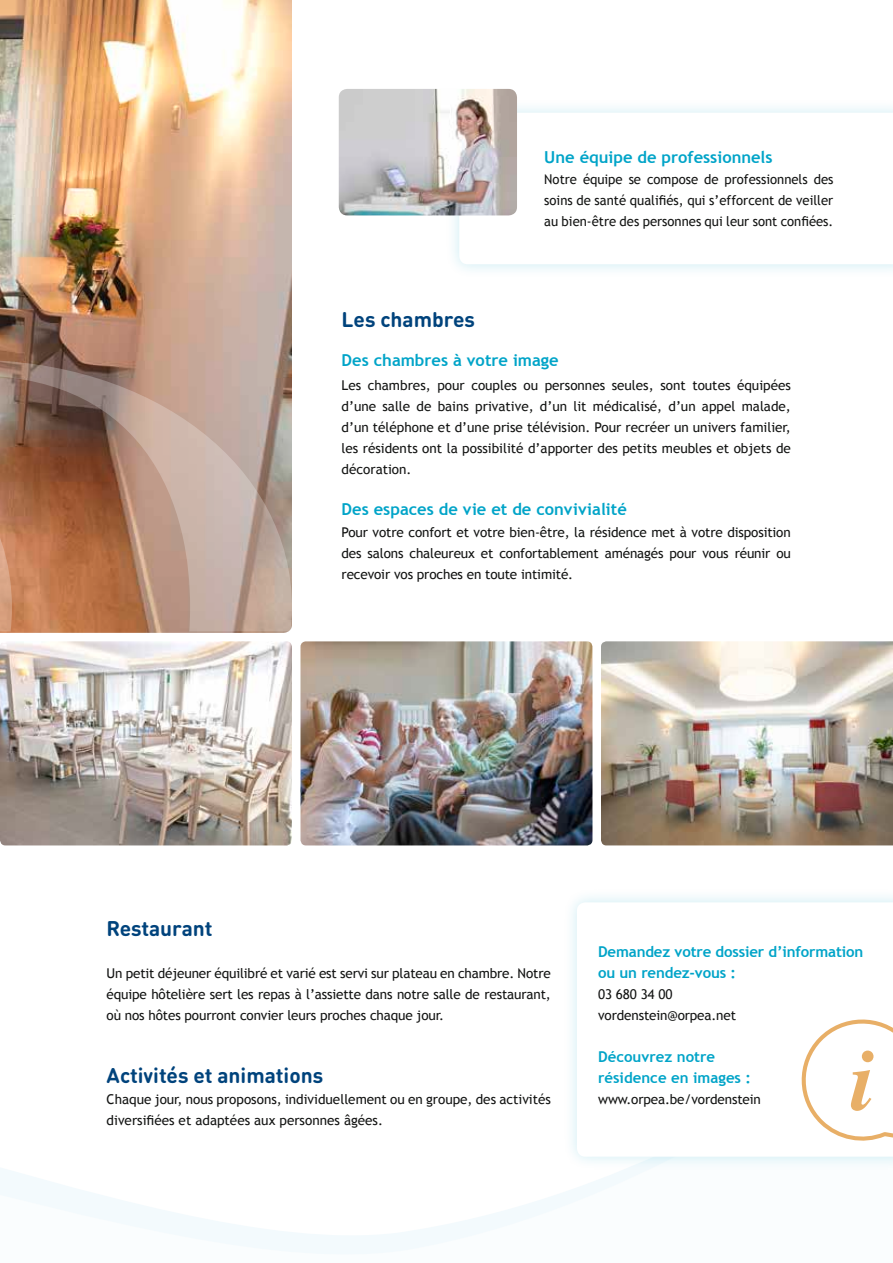
<style>
.page{position:relative;width:893px;height:1263px;background:#fff}
.page>*{position:absolute;margin:0;border:0;box-sizing:border-box;transform-origin:0 0}
.t1{font:700 21px "DIN Round Pro";color:#00437c}
.t2{font:700 16.5px "Trebuchet MS";color:#00a4c8}
.t3{font:700 15px/21px "Trebuchet MS";letter-spacing:-.01em;color:#00a4c8}
.t4{font:13.5px/21px "Trebuchet MS";color:#131413;text-align:justify}
</style>
<div class="page">
<svg style="left:0;top:1168px;width:644px;height:86px"></svg>
<div style="left:445px;top:98px;width:448px;height:181px;background:#00a4c8;opacity:.2"></div>
<div style="left:563px;top:888px;width:330px;height:283px;background:#00a4c8;opacity:.2"></div>
<svg style="left:577px;top:902px;width:316px;height:255px"></svg>
<img style="left:0;top:0;width:292px;height:633px">
<img style="left:339px;top:89px;width:178px;height:126px">
<svg style="left:792px;top:1010px;width:101px;height:135px"></svg>
<img style="left:0;top:641px;width:292px;height:204px">
<img style="left:300px;top:641px;width:292px;height:204px">
<img style="left:601px;top:641px;width:292px;height:204px">
<svg style="left:0;top:360px;width:292px;height:271px;background:#b08a75"></svg>
<p class="t2" style="left:544px;top:147px;width:230px">Une équipe de professionnels</p>
<p class="t4" style="left:544px;top:169px;width:291px">Notre équipe se compose de professionnels des soins de santé qualifiés, qui s’efforcent de veiller au bien-être des personnes qui leur sont confiées.</p>
<h1 class="t1" style="left:342px;top:305px;width:135px">Les chambres</h1>
<p class="t2" style="left:342px;top:350px;width:219px">Des chambres à votre image</p>
<p class="t4" style="left:342px;top:375px;width:451px">Les chambres, pour couples ou personnes seules, sont toutes équipées d’une salle de bains privative, d’un lit médicalisé, d’un appel malade, d’un téléphone et d’une prise télévision. Pour recréer un univers familier, les résidents ont la possibilité d’apporter des petits meubles et objets de décoration.</p>
<p class="t2" style="left:342px;top:498px;width:287px">Des espaces de vie et de convivialité</p>
<p class="t4" style="left:342px;top:522px;width:451px">Pour votre confort et votre bien-être, la résidence met à votre disposition des salons chaleureux et confortablement aménagés pour vous réunir ou recevoir vos proches en toute intimité.</p>
<h1 class="t1" style="left:107px;top:914px;width:107px">Restaurant</h1>
<p class="t4" style="left:107px;top:963px;width:446px">Un petit déjeuner équilibré et varié est servi sur plateau en chambre. Notre équipe hôtelière sert les repas à l’assiette dans notre salle de restaurant, où nos hôtes pourront convier leurs proches chaque jour.</p>
<h1 class="t1" style="left:107px;top:1061px;width:218px">Activités et animations</h1>
<p class="t4" style="left:107px;top:1089px;width:446px">Chaque jour, nous proposons, individuellement ou en groupe, des activités diversifiées et adaptées aux personnes âgées.</p>
<p class="t3" style="left:598px;top:941px;width:267px">Demandez votre dossier d’information ou un rendez-vous :</p>
<p class="t4" style="left:598px;top:984px;width:139px">03 680 34 00 vordenstein@orpea.net</p>
<p class="t3" style="left:598px;top:1046px;width:154px">Découvrez notre résidence en images :</p>
<p class="t4" style="left:598px;top:1089px;width:164px">www.orpea.be/vordenstein</p>
</div>
